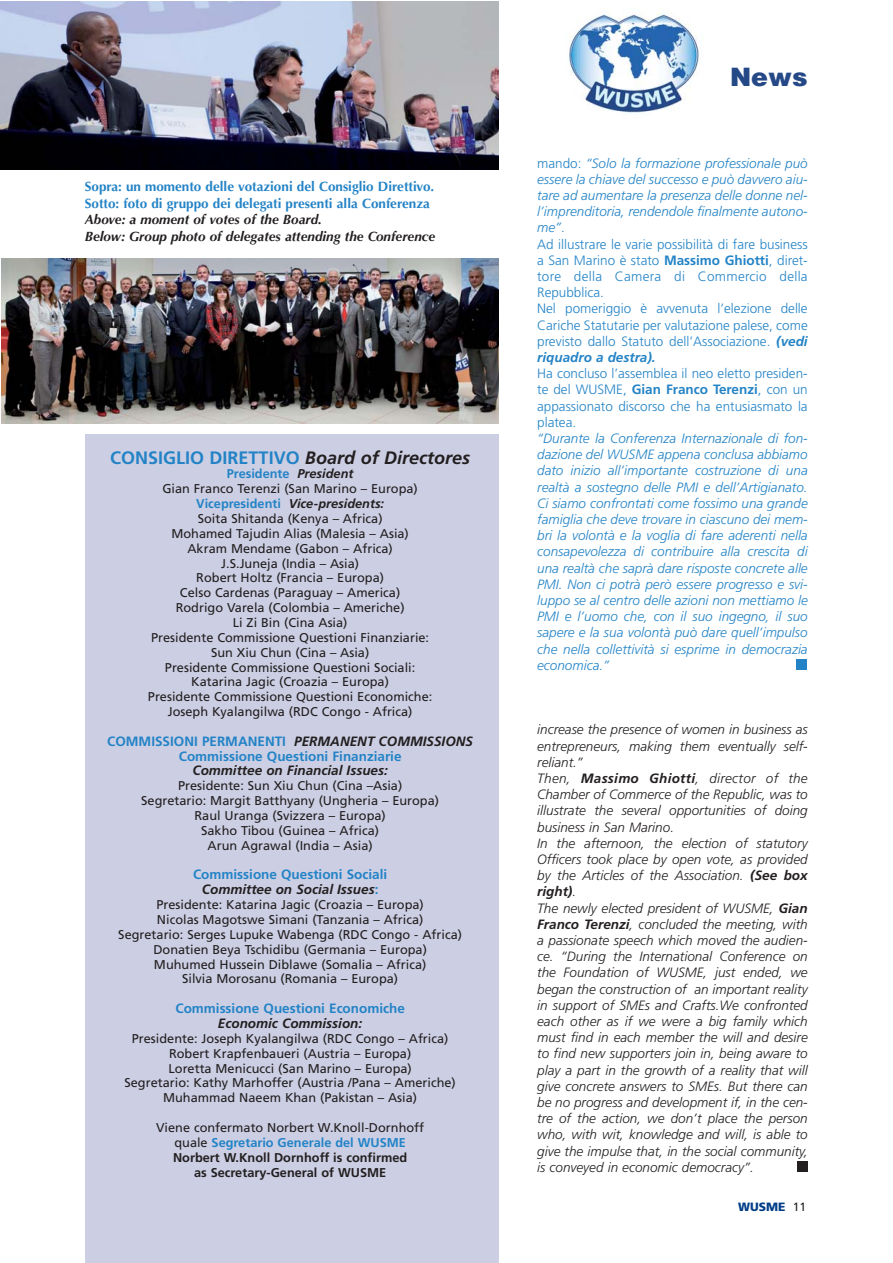
<style>
.page{position:relative;width:893px;height:1263px;background:#fff}
.page>*{position:absolute;margin:0;border:0;box-sizing:border-box;transform-origin:0 0}
.t1{font:900 25.35px "Helvetica";color:#254887}
.t2{font:700 18px "Frutiger";color:#2383c6}
.t3{font:italic 300 13.5px/16.2px "Frutiger";color:#231f20}
.t4{font:italic 300 13.5px/16.2px "Frutiger";color:#2383c6;text-align:justify}
.t5{font:300 13.5px/16.2px "Frutiger";color:#2383c6}
.t6{font:700 13.5px/14.9px "Frutiger";color:#2383c6;text-align:center}
.t7{font:700 13.5px/16.5px "Optima";color:#2383c6}
.t8{font:italic 700 13.5px/16.5px "Optima";color:#231f20}
.t9{font:italic 700 13.5px "Frutiger";color:#231f20}
.t10{font:12.75px/14.9px "Frutiger";color:#231f20;text-align:center}
.t11{font:700 12.75px/14.9px "Frutiger";color:#231f20;text-align:center}
.t12{font:900 12px "Frutiger";color:#023e88}
.s1{font-style:italic;color:#231f20}
.s2{font-weight:700;color:#2383c6}
.s3{font-weight:700;font-style:italic}
.s4{font-weight:400}
.s5{color:#2383c6}
.s6{font-style:italic}
.s7{font-weight:700}
.s8{font-weight:400;color:#231f20}
</style>
<div class="page">
<div style="left:85px;top:435px;width:413px;height:828px;background:#cccfe4"></div>
<img style="left:568px;top:12px;width:131px;height:101px">
<img style="left:2px;top:259px;width:496px;height:164px">
<img style="left:1px;top:1px;width:497px;height:169px">
<div style="left:796px;top:659px;width:11px;height:10px;background:#2383c6"></div>
<div style="left:797px;top:1161px;width:11px;height:10px;background:#231f20"></div>
<p class="t7" style="left:85px;top:180px;width:351px">Sopra: un momento delle votazioni del Consiglio Direttivo.<br>Sotto: foto di gruppo dei delegati presenti alla Conferenza</p>
<p class="t8" style="left:85px;top:213px;width:352px">Above: a moment of votes of the Board.<br>Below: Group photo of delegates attending the Conference</p>
<h2 class="t2" style="left:110px;top:450px;width:361px">CONSIGLIO DIRETTIVO <span class="s1">Board of Directores</span></h2>
<p class="t10" style="left:148px;top:468px;width:286px"><span class="s2">Presidente</span> <span class="s3">President<br></span>Gian Franco Terenzi (San Marino – Europa)<br><span class="s2">Vicepresidenti</span> <span class="s3">Vice-presidents:<br></span>Soita Shitanda (Kenya – Africa)<br>Mohamed Tajudin Alias (Malesia – Asia)<br>Akram Mendame (Gabon – Africa)<br>J.S.Juneja (India – Asia)<br>Robert Holtz (Francia – Europa)<br>Celso Cardenas (Paraguay – America)<br>Rodrigo Varela (Colombia – Americhe)<br>Li Zi Bin (Cina Asia)<br>Presidente Commissione Questioni Finanziarie:<br>Sun Xiu Chun (Cina – Asia)<br>Presidente Commissione Questioni Sociali:<br>Katarina Jagic (Croazia – Europa)<br>Presidente Commissione Questioni Economiche:<br>Joseph Kyalangilwa (RDC Congo - Africa)</p>
<p class="t6" style="left:107px;top:735px;width:367px">COMMISSIONI PERMANENTI <span class="s1">PERMANENT COMMISSIONS<br></span>Commissione Questioni Finanziarie</p>
<p class="t9" style="left:192px;top:765px;width:197px">Committee on Financial Issues:</p>
<p class="t10" style="left:141px;top:779px;width:299px">Presidente: Sun Xiu Chun (Cina –Asia)<br>Segretario: Margit Batthyany (Ungheria – Europa)<br>Raul Uranga (Svizzera – Europa)<br>Sakho Tibou (Guinea – Africa)<br>Arun Agrawal (India – Asia)</p>
<p class="t6" style="left:193px;top:868px;width:196px">Commissione Questioni Sociali<br><span class="s1">Committee on Social Issues</span>:</p>
<p class="t10" style="left:118px;top:898px;width:345px">Presidente: Katarina Jagic (Croazia – Europa)<br>Nicolas Magotswe Simani (Tanzania – Africa)<br>Segretario: Serges Lupuke Wabenga (RDC Congo - Africa)<br>Donatien Beya Tschidibu (Germania – Europa)<br>Muhumed Hussein Diblawe (Somalia – Africa)<br>Silvia Morosanu (Romania – Europa)</p>
<p class="t6" style="left:175px;top:1002px;width:231px">Commissione Questioni Economiche</p>
<p class="t9" style="left:218px;top:1018px;width:146px">Economic Commission:</p>
<p class="t10" style="left:124px;top:1032px;width:333px">Presidente: Joseph Kyalangilwa (RDC Congo – Africa)<br>Robert Krapfenbaueri (Austria – Europa)<br>Loretta Menicucci (San Marino – Europa)<br>Segretario: Kathy Marhoffer (Austria /Pana – Americhe)<br>Muhammad Naeem Khan (Pakistan – Asia)</p>
<p class="t11" style="left:156px;top:1121px;width:269px"><span class="s4">Viene confermato Norbert W.Knoll-Dornhoff quale</span> <span class="s5">Segretario Generale del WUSME </span>Norbert W.Knoll Dornhoff is confirmed<br>as Secretary-General of WUSME</p>
<h1 class="t1" style="left:730px;top:68px;width:79px">News</h1>
<p class="t5" style="left:537px;top:156px;width:272px">mando: <span class="s6">“Solo la formazione professionale può essere la chiave del successo e può davvero aiu&shy;tare ad aumentare la presenza delle donne nel&shy;l’imprenditoria, rendendole finalmente autono&shy;me”</span>.<br>Ad illustrare le varie possibilità di fare business a San Marino è stato <span class="s7">Massimo Ghiotti</span>, diret&shy;tore della Camera di Commercio della Repubblica.<br>Nel pomeriggio è avvenuta l’elezione delle Cariche Statutarie per valutazione palese, come previsto dallo Statuto dell’Associazione. <span class="s3">(vedi riquadro a destra).</span></p>
<p class="t5" style="left:537px;top:366px;width:272px;text-align:justify">Ha concluso l’assemblea il neo eletto presiden&shy;te del WUSME, <span class="s7">Gian Franco Terenzi</span>, con un appassionato discorso che ha entusiasmato la platea.</p>
<p class="t4" style="left:537px;top:431px;width:272px">“Durante la Conferenza Internazionale di fon&shy;dazione del WUSME appena conclusa abbiamo dato inizio all’importante costruzione di una realtà a sostegno delle PMI e dell’Artigianato.<br>Ci siamo confrontati come fossimo una grande famiglia che deve trovare in ciascuno dei mem&shy;bri la volontà e la voglia di fare aderenti nella consapevolezza di contribuire alla crescita di una realtà che saprà dare risposte concrete alle PMI. Non ci potrà però essere progresso e svi&shy;luppo se al centro delle azioni non mettiamo le PMI e l’uomo che, con il suo ingegno, il suo sapere e la sua volontà può dare quell’impulso che nella collettività si esprime in democrazia economica.”</p>
<p class="t3" style="left:537px;top:723px;width:272px">increase the presence of women in business as entrepreneurs, making them eventually self&shy;reliant.”<br>Then, <span class="s7">Massimo Ghiotti</span>, director of the Chamber of Commerce of the Republic, was to illustrate the several opportunities of doing business in San Marino.<br>In the afternoon, the election of statutory Officers took place by open vote, as provided by the Articles of the Association. <span class="s7">(See box right)</span>.<br>The newly elected president of WUSME, <span class="s7">Gian Franco Terenzi</span>, concluded the meeting, with a passionate speech which moved the audien&shy;ce. “During the International Conference on the Foundation of WUSME, just ended, we began the construction of an important reality in support of SMEs and Crafts.We confronted each other as if we were a big family which must find in each member the will and desire to find new supporters join in, being aware to play a part in the growth of a reality that will give concrete answers to SMEs. But there can be no progress and development if, in the cen&shy;tre of the action, we don’t place the person who, with wit, knowledge and will, is able to give the impulse that, in the social community, is conveyed in economic democracy”.</p>
<p class="t12" style="left:738px;top:1202px;width:69px">WUSME <span class="s8">11</span></p>
</div>
